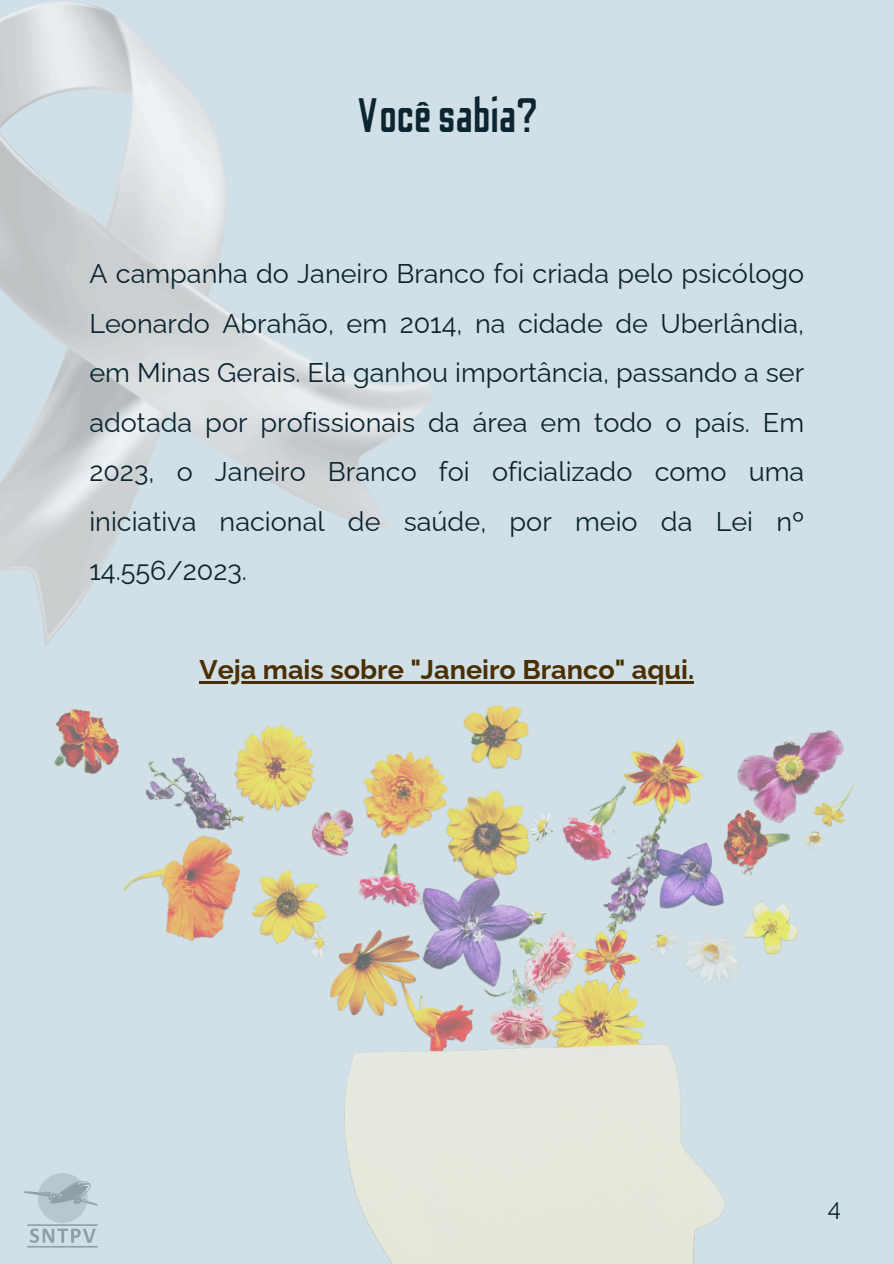
<style>
.page{position:relative;width:894px;height:1264px;background:#fff}
.page>*{position:absolute;margin:0;border:0;box-sizing:border-box;transform-origin:0 0}
.t1{font:48px "Odibee Sans";color:#0c2530}
.t2{font:27px/49.5px "Raleway";color:#0c2530;text-align:justify}
.t3{font:700 27px "Raleway";color:#492f02}
.t4{font:24px "Raleway";color:#0c2530}
</style>
<div class="page">
<div style="left:0;top:0;width:893px;height:1263px;background:#d0e0e6"></div>
<img style="left:0;top:1px;width:433px;height:645px">
<img style="left:27px;top:705px;width:828px;height:558px">
<hr style="left:199px;top:681px;width:495px;height:3px;background:#492f02">
<svg style="left:23px;top:1180px;width:75px;height:25px"></svg>
<svg style="left:27px;top:1224px;width:71px;height:23px"></svg>
<svg style="left:38px;top:1172px;width:50px;height:50px;background:#acbdc4"></svg>
<p class="t1" style="left:355px;top:91px;width:184px">Vocêsabia?</p>
<p class="t2" style="left:89px;top:249px;width:716px">A campanha do Janeiro Branco foi criada pelo psicólogo Leonardo Abrahão, em 2014, na cidade de Uberlândia, em Minas Gerais. Ela ganhou importância, passando a ser adotada por profissionais da área em todo o país. Em 2023, o Janeiro Branco foi oficializado como uma iniciativa nacional de saúde, por meio da Lei nº 14.556/2023.</p>
<h1 class="t3" style="left:199px;top:654px;width:496px">Veja mais sobre "Janeiro Branco" aqui.</h1>
<h2 class="t4" style="left:827px;top:1193px;width:15px">4</h2>
</div>
